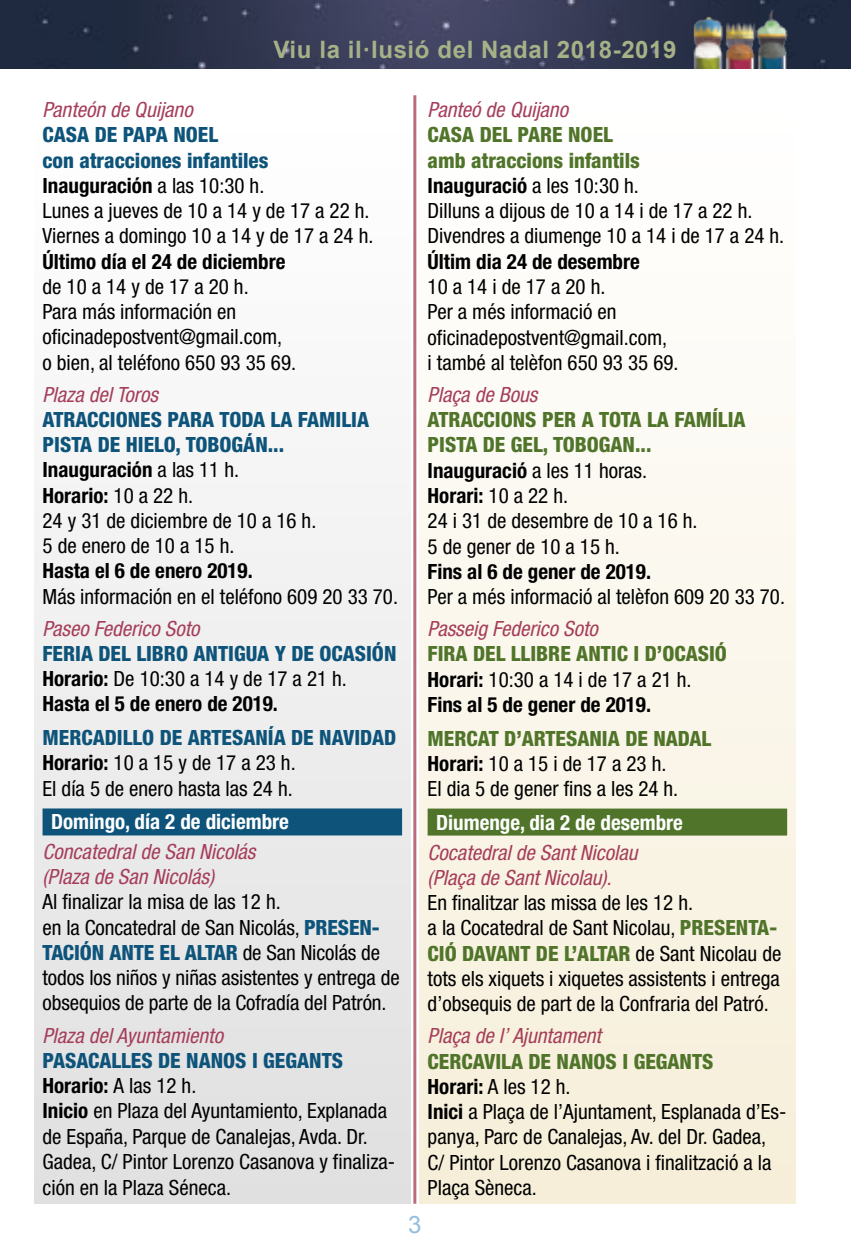
<style>
.page{position:relative;width:851px;height:1259px;background:#fff}
.page>*{position:absolute;margin:0;border:0;box-sizing:border-box;transform-origin:0 0}
.t1{font:700 24px "Arial";letter-spacing:.025em;color:#a7b187}
.t2{font:24px "Arial";color:#92bee0}
.t3{font:condensed 21px/25.2px "Helvetica Neue LT Std";color:#000}
.t4{font:italic condensed 21px/25.2px "Helvetica Neue LT Std";color:#a53e5a}
.t5{font:700 condensed 21px/25.2px "Helvetica Neue LT Std";color:#000}
.t6{font:800 condensed 21px/25.2px "Helvetica Neue LT Std";color:#0e547a}
.t7{font:700 condensed 21px "Helvetica Neue LT Std";color:#fff}
.s1{font-weight:800;color:#0e547a}
.s2{font-weight:700}
.s3{font-weight:700;color:#000}
.s4{font-weight:400;color:#000}
.s5{font-weight:800;color:#50752a}
.s6{font-weight:400}
</style>
<div class="page">
<div style="left:419px;top:102px;width:376px;height:1101px;background:linear-gradient(to bottom,#fff,#f6eed8)"></div>
<div style="left:34px;top:102px;width:376px;height:1101px;background:linear-gradient(to bottom,#fff,#dfdfe0)"></div>
<img style="left:0;top:0;width:850px;height:68px">
<hr style="left:413px;top:95px;width:3px;height:1108px;background:#b96d7c">
<img style="left:687px;top:7px;width:102px;height:61px">
<div style="left:427px;top:808px;width:360px;height:27px;background:#50752a"></div>
<div style="left:43px;top:808px;width:359px;height:27px;background:#0e547a"></div>
<p class="t1" style="left:273px;top:34px;width:404px">Viu la il·lusió del Nadal 2018-2019</p>
<p class="t4" style="left:43px;top:98px;width:152px">Panteón de Quijano</p>
<p class="t3" style="left:43px;top:122px;width:332px"><span class="s1">CASA DE PAPA NOEL<br>con atracciones infantiles<br></span><span class="s2">Inauguración</span> a las 10:30 h.<br>Lunes a jueves de 10 a 14 y de 17 a 22 h.<br>Viernes a domingo 10 a 14 y de 17 a 24 h.</p>
<p class="t5" style="left:43px;top:248px;width:244px">Último día el 24 de diciembre</p>
<p class="t3" style="left:43px;top:274px;width:255px">de 10 a 14 y de 17 a 20 h.<br>Para más información en oficinadepostvent@gmail.com, o bien, al teléfono 650 93 35 69.</p>
<p class="t4" style="left:43px;top:382px;width:117px">Plaza del Toros</p>
<p class="t3" style="left:43px;top:407px;width:328px"><span class="s1">ATRACCIONES PARA TODA LA FAMILIA<br>PISTA DE HIELO, TOBOGÁN...<br></span><span class="s2">Inauguración</span> a las 11 h.<br><span class="s2">Horario:</span> 10 a 22 h.<br>24 y 31 de diciembre de 10 a 16 h.<br>5 de enero de 10 a 15 h.</p>
<p class="t5" style="left:43px;top:558px;width:212px">Hasta el 6 de enero 2019.</p>
<p class="t3" style="left:43px;top:583px;width:357px">Más información en el teléfono 609 20 33 70.</p>
<p class="t4" style="left:43px;top:616px;width:158px">Paseo Federico Soto</p>
<p class="t6" style="left:43px;top:640px;width:355px">FERIA DEL LIBRO ANTIGUA Y DE OCASIÓN<br><span class="s3">Horario:</span> <span class="s4">De 10:30 a 14 y de 17 a 21 h.<br></span><span class="s3">Hasta el 5 de enero de 2019.</span></p>
<p class="t3" style="left:43px;top:725px;width:355px"><span class="s1">MERCADILLO DE ARTESANÍA DE NAVIDAD<br></span><span class="s2">Horario:</span> 10 a 15 y de 17 a 23 h.<br>El día 5 de enero hasta las 24 h.</p>
<p class="t7" style="left:51px;top:809px;width:239px">Domingo, día 2 de diciembre</p>
<p class="t4" style="left:43px;top:839px;width:214px">Concatedral de San Nicolás (Plaza de San Nicolás)</p>
<p class="t3" style="left:43px;top:889px;width:274px">Al finalizar la misa de las 12 h.<br>en la Concatedral de San Nicolás, <span class="s1">presen</span></p>
<p class="t6" style="left:372px;top:914px;width:9px">-</p>
<p class="t6" style="left:43px;top:939px;width:12px">tación</p>
<p class="t6" style="left:109px;top:939px;width:13px">ante</p>
<p class="t6" style="left:159px;top:939px;width:37px">el altar</p>
<p class="t3" style="left:43px;top:940px;width:358px;text-indent:200px">de San Nicolás de todos los niños y niñas asistentes y entrega de obsequios de parte de la Cofradía del Patrón.</p>
<p class="t4" style="left:43px;top:1023px;width:182px">Plaza del Ayuntamiento</p>
<p class="t3" style="left:43px;top:1047px;width:354px"><span class="s1">PASACALLES DE NANOS I GEGANTS </span><span class="s2">Horario:</span> A las 12 h.<br><span class="s2">Inicio</span> en Plaza del Ayuntamiento, Explanada de España, Parque de Canalejas, Avda. Dr.<br>Gadea, C/ Pintor Lorenzo Casanova y finaliza&shy;ción en la Plaza Séneca.</p>
<p class="t4" style="left:427px;top:98px;width:142px">Panteó de Quijano</p>
<p class="t3" style="left:427px;top:122px;width:358px"><span class="s5">CASA DEL PARE NOEL<br>amb atraccions infantils<br></span><span class="s2">Inauguració</span> a les 10:30 h.<br>Dilluns a dijous de 10 a 14 i de 17 a 22 h.<br>Divendres a diumenge 10 a 14 i de 17 a 24 h.</p>
<p class="t5" style="left:427px;top:248px;width:214px">Últim dia 24 de desembre</p>
<p class="t3" style="left:427px;top:274px;width:252px">10 a 14 i de 17 a 20 h.<br>Per a més informació en oficinadepostvent@gmail.com,<br>i també al telèfon 650 93 35 69.</p>
<p class="t4" style="left:427px;top:382px;width:111px">Plaça de Bous</p>
<p class="t3" style="left:427px;top:407px;width:319px"><span class="s5">ATRACCIONS PER A TOTA LA FAMÍLIA<br>PISTA DE GEL, TOBOGAN...<br></span><span class="s2">Inauguració</span> a les 11 horas.<br><span class="s2">Horari:</span> 10 a 22 h.<br>24 i 31 de desembre de 10 a 16 h.<br>5 de gener de 10 a 15 h.</p>
<p class="t5" style="left:427px;top:558px;width:225px">Fins al 6 de gener de 2019.</p>
<p class="t3" style="left:427px;top:584px;width:359px">Per a més informació al telèfon 609 20 33 70.</p>
<p class="t4" style="left:427px;top:616px;width:172px">Passeig Federico Soto</p>
<p class="t5" style="left:427px;top:641px;width:301px"><span class="s5">FIRA DEL LLIBRE ANTIC I D’OCASIÓ<br></span>Horari: <span class="s6">10:30 a 14 i de 17 a 21 h.<br></span>Fins al 5 de gener de 2019.</p>
<p class="t3" style="left:427px;top:725px;width:285px"><span class="s5">MERCAT D’ARTESANIA DE NADAL<br></span><span class="s2">Horari:</span> 10 a 15 i de 17 a 23 h.<br>El dia 5 de gener fins a les 24 h.</p>
<p class="t7" style="left:436px;top:810px;width:248px">Diumenge, dia 2 de desembre</p>
<p class="t4" style="left:427px;top:840px;width:211px">Cocatedral de Sant Nicolau (Plaça de Sant Nicolau).</p>
<p class="t3" style="left:427px;top:890px;width:355px">En finalitzar las missa de les 12 h.<br>a la Cocatedral de Sant Nicolau, <span class="s5">PRESENTA-CIÓ DAVANT DE L’ALTAR</span> de Sant Nicolau de tots els xiquets i xiquetes assistents i entrega d’obsequis de part de la Confraria del Patró.</p>
<p class="t4" style="left:427px;top:1023px;width:175px">Plaça de l’ Ajuntament</p>
<p class="t3" style="left:427px;top:1048px;width:360px"><span class="s5">CERCAVILA DE NANOS I GEGANTS<br></span><span class="s2">Horari:</span> A les 12 h.<br><span class="s2">Inici</span> a Plaça de l’Ajuntament, Esplanada d’Es&shy;panya, Parc de Canalejas, Av. del Dr. Gadea,<br>C/ Pintor Lorenzo Casanova i finalització a la<br>Plaça Sèneca.</p>
<p class="t2" style="left:408px;top:1209px;width:15px">3</p>
</div>
